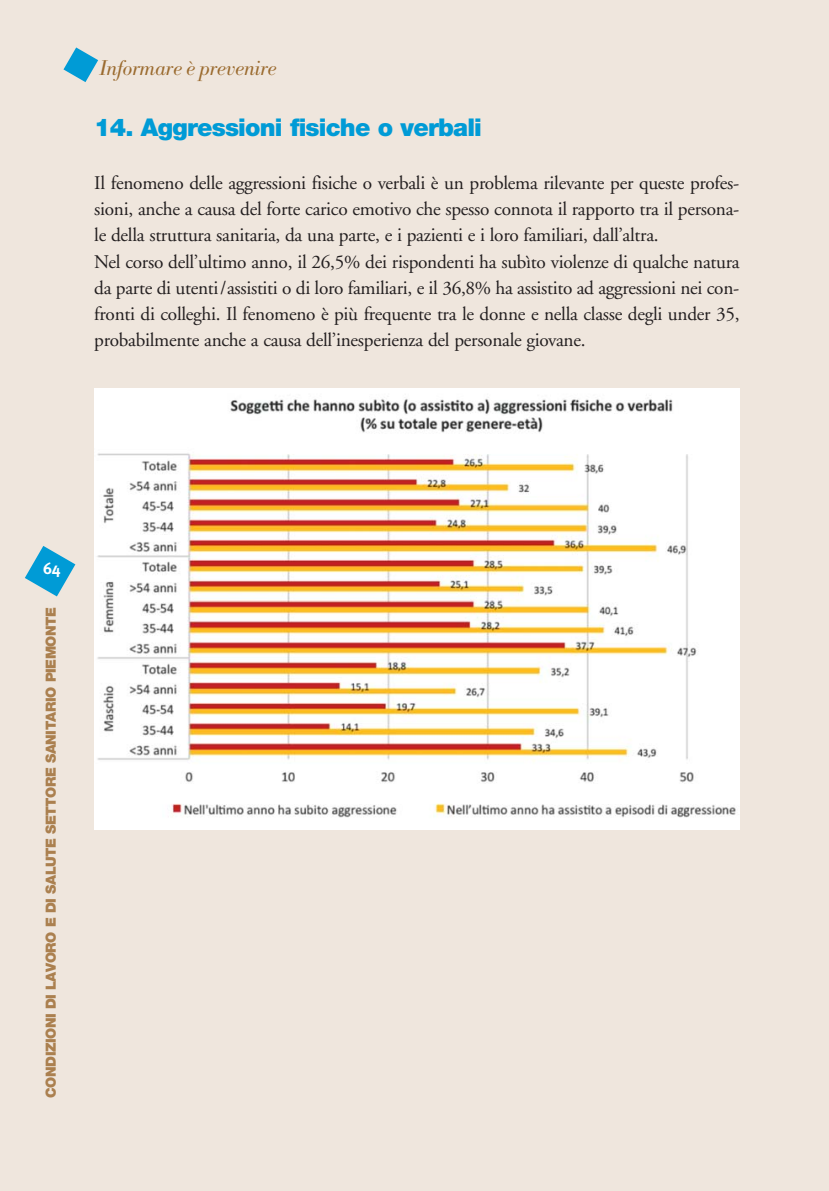
<style>
.page{position:relative;width:829px;height:1191px;background:#fff}
.page>*{position:absolute;margin:0;border:0;box-sizing:border-box;transform-origin:0 0}
.t1{font:900 24.5px "Helvetica Neue LT Std";letter-spacing:-.035em;color:#009bd6}
.t2{font:italic 300 21px "Bodoni BE";letter-spacing:-.01em;color:#9b6b2f}
.t3{font:19.25px/26.2px "Adobe Garamond";letter-spacing:-.015em;color:#231f20}
.t4{font:19.07px "R Meta Bold Caps";color:#fff}
.t5{font:900 14px "Helvetica Neue LT Std";letter-spacing:-.035em;color:#ab804f}
</style>
<div class="page">
<div style="left:0;top:0;width:828px;height:1191px;background:#efe6dd"></div>
<svg style="left:63px;top:47px;width:35px;height:35px"></svg>
<svg style="left:25px;top:546px;width:50px;height:50px"></svg>
<img style="left:94px;top:388px;width:645px;height:441px">
<p class="t2" style="left:100px;top:59px;width:179px">Informare è prevenire</p>
<p class="t1" style="left:94px;top:119px;width:389px">14. Aggressioni fisiche o verbali</p>
<p class="t3" style="left:94px;top:171px;width:646px">Il fenomeno delle aggressioni fisiche o verbali è un problema rilevante per queste profes&shy;sioni, anche a causa del forte carico emotivo che spesso connota il rapporto tra il persona&shy;le della struttura sanitaria, da una parte, e i pazienti e i loro familiari, dall’altra.<br>Nel corso dell’ultimo anno, il 26,5% dei rispondenti ha subìto violenze di qualche natura da parte di utenti/assistiti o di loro familiari, e il 36,8% ha assistito ad aggressioni nei con&shy;fronti di colleghi. Il fenomeno è più frequente tra le donne e nella classe degli under 35, probabilmente anche a causa dell’inesperienza del personale giovane.</p>
<p class="t4" style="left:43px;top:556px;width:19px">64</p>
<p class="t5" style="left:46px;top:1097px;width:492px;rotate:-90deg">CONDIZIONI DI LAVORO E DI SALUTE SETTORE SANITARIO PIEMONTE</p>
</div>
